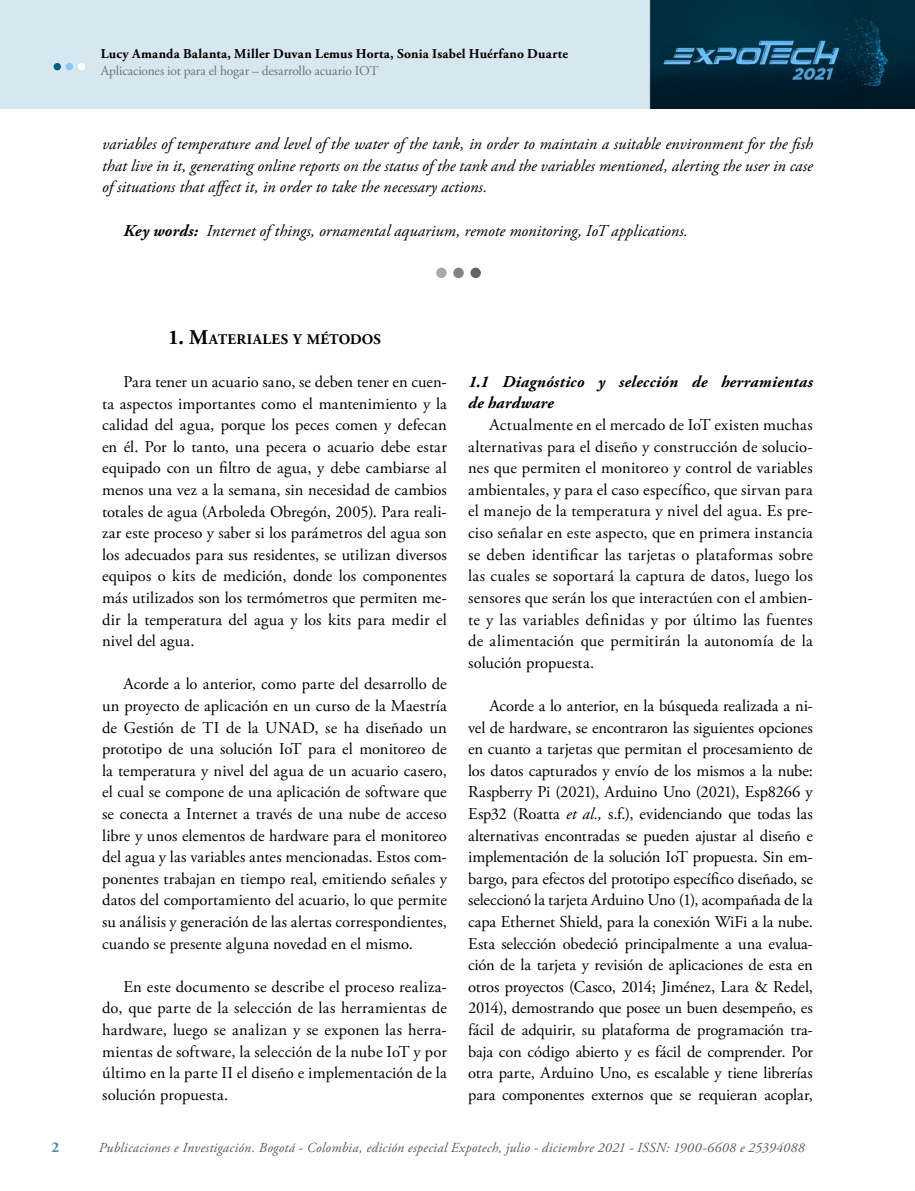
<style>
.page{position:relative;width:915px;height:1191px;background:#fff}
.page>*{position:absolute;margin:0;border:0;box-sizing:border-box;transform-origin:0 0}
.t1{font:16.5px/21.6px "Adobe Garamond Pro";color:#000;text-align:justify}
.t2{font:italic 16.5px/21.6px "Adobe Garamond Pro";letter-spacing:.005em;color:#000;text-align:justify}
.t3{font:italic 700 16.5px/21.6px "Adobe Garamond Pro";letter-spacing:.01em;color:#000}
.t4{font:700 15px "Adobe Garamond Pro";color:#3f8daf}
.t5{font:700 14.7px "Adobe Garamond Pro";letter-spacing:.015em;color:#000}
.t6{font:italic 13.8px "Adobe Garamond Pro";letter-spacing:.02em;color:#58595b}
.t7{font:700 13.5px "Adobe Garamond Pro";letter-spacing:.015em;color:#000}
.t8{font:13.5px "Adobe Garamond Pro";letter-spacing:-.01em;color:#808285}
.s1{font-weight:700}
.s2{font-size:21px}
.s3{font-style:italic}
</style>
<div class="page">
<img style="left:0;top:0;width:914px;height:109px">
<div style="left:54px;top:63px;width:7px;height:7px;background:#005f8a;border-radius:50%"></div>
<div style="left:66px;top:63px;width:7px;height:7px;background:#89c7f8;border-radius:50%"></div>
<div style="left:78px;top:63px;width:7px;height:7px;background:#fff;border-radius:50%"></div>
<div style="left:470px;top:268px;width:10px;height:10px;background:#636466;border-radius:50%"></div>
<div style="left:453px;top:268px;width:10px;height:10px;background:#808285;border-radius:50%"></div>
<div style="left:436px;top:268px;width:10px;height:10px;background:#a7a9ac;border-radius:50%"></div>
<p class="t7" style="left:101px;top:46px;width:468px">Lucy Amanda Balanta, Miller Duvan Lemus Horta, Sonia Isabel Huérfano Duarte</p>
<p class="t8" style="left:101px;top:62px;width:279px">Aplicaciones iot para el hogar – desarrollo acuario IOT</p>
<p class="t2" style="left:102px;top:134px;width:712px">variables of temperature and level of the water of the tank, in order to maintain a suitable environment for the fish that live in it, generating online reports on the status of the tank and the variables mentioned, alerting the user in case of situations that affect it, in order to take the necessary actions.</p>
<p class="t2" style="left:123px;top:220px;width:566px"><span class="s1">Key words:</span> Internet of things, ornamental aquarium, remote monitoring, IoT applications.</p>
<p class="t5" style="left:168px;top:330px;width:214px"><span class="s2">1. M</span>ATERIALES Y MÉTODOS</p>
<p class="t1" style="left:102px;top:371px;width:346px;text-indent:21px">Para tener un acuario sano, se deben tener en cuen&shy;ta aspectos importantes como el mantenimiento y la calidad del agua, porque los peces comen y defecan en él. Por lo tanto, una pecera o acuario debe estar equipado con un filtro de agua, y debe cambiarse al menos una vez a la semana, sin necesidad de cambios totales de agua (Arboleda Obregón, 2005). Para reali&shy;zar este proceso y saber si los parámetros del agua son los adecuados para sus residentes, se utilizan diversos equipos o kits de medición, donde los componentes más utilizados son los termómetros que permiten me&shy;dir la temperatura del agua y los kits para medir el nivel del agua.</p>
<p class="t1" style="left:102px;top:674px;width:346px;text-indent:21px">Acorde a lo anterior, como parte del desarrollo de un proyecto de aplicación en un curso de la Maestría de Gestión de TI de la UNAD, se ha diseñado un prototipo de una solución IoT para el monitoreo de la temperatura y nivel del agua de un acuario casero, el cual se compone de una aplicación de software que se conecta a Internet a través de una nube de acceso libre y unos elementos de hardware para el monitoreo del agua y las variables antes mencionadas. Estos com&shy;ponentes trabajan en tiempo real, emitiendo señales y datos del comportamiento del acuario, lo que permite su análisis y generación de las alertas correspondientes, cuando se presente alguna novedad en el mismo.</p>
<p class="t1" style="left:102px;top:976px;width:346px;text-indent:21px">En este documento se describe el proceso realiza&shy;do, que parte de la selección de las herramientas de hardware, luego se analizan y se exponen las herra&shy;mientas de software, la selección de la nube IoT y por último en la parte II el diseño e implementación de la solución propuesta.</p>
<p class="t3" style="left:468px;top:371px;width:346px">1.1 Diagnóstico y selección de herramientas de hardware</p>
<p class="t1" style="left:468px;top:414px;width:346px;text-indent:21px">Actualmente en el mercado de IoT existen muchas alternativas para el diseño y construcción de solucio&shy;nes que permiten el monitoreo y control de variables ambientales, y para el caso específico, que sirvan para el manejo de la temperatura y nivel del agua. Es pre&shy;ciso señalar en este aspecto, que en primera instancia se deben identificar las tarjetas o plataformas sobre las cuales se soportará la captura de datos, luego los sensores que serán los que interactúen con el ambien&shy;te y las variables definidas y por último las fuentes de alimentación que permitirán la autonomía de la solución propuesta.</p>
<p class="t1" style="left:468px;top:695px;width:346px;text-indent:21px">Acorde a lo anterior, en la búsqueda realizada a ni&shy;vel de hardware, se encontraron las siguientes opciones en cuanto a tarjetas que permitan el procesamiento de los datos capturados y envío de los mismos a la nube:<br>Raspberry Pi (2021), Arduino Uno (2021), Esp8266 y Esp32 (Roatta <span class="s3">et al.,</span> s.f.), evidenciando que todas las alternativas encontradas se pueden ajustar al diseño e implementación de la solución IoT propuesta. Sin em&shy;bargo, para efectos del prototipo específico diseñado, se seleccionó la tarjeta Arduino Uno (1), acompañada de la capa Ethernet Shield, para la conexión WiFi a la nube.<br>Esta selección obedeció principalmente a una evalua&shy;ción de la tarjeta y revisión de aplicaciones de esta en otros proyectos (Casco, 2014; Jiménez, Lara &amp; Redel, 2014), demostrando que posee un buen desempeño, es fácil de adquirir, su plataforma de programación tra&shy;baja con código abierto y es fácil de comprender. Por otra parte, Arduino Uno, es escalable y tiene librerías para componentes externos que se requieran acoplar,</p>
<p class="t4" style="left:51px;top:1138px;width:9px">2</p>
<p class="t6" style="left:99px;top:1139px;width:707px">Publicaciones e Investigación. Bogotá - Colombia, edición especial Expotech, julio - diciembre 2021 - ISSN: 1900-6608 e 25394088</p>
</div>
